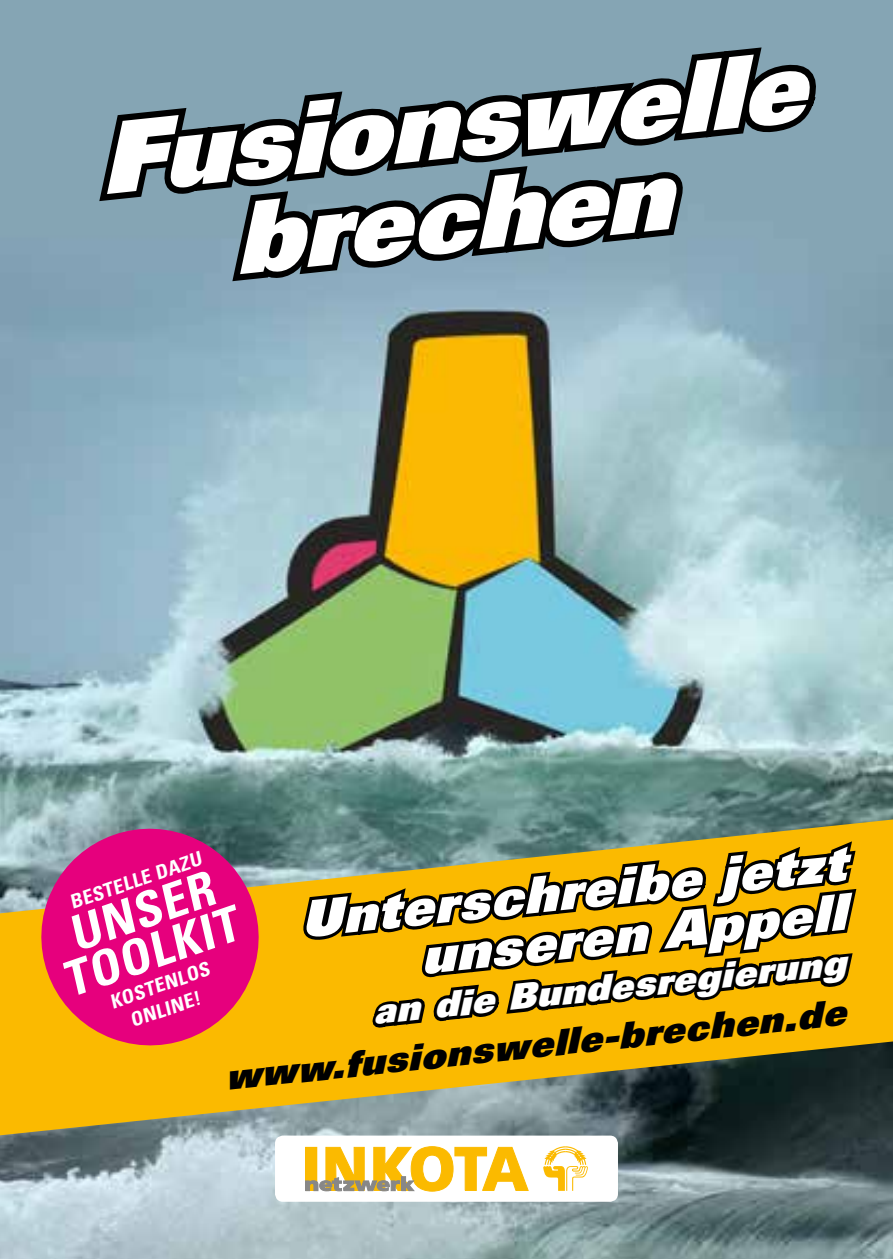
<style>
.page{position:relative;width:893px;height:1259px;background:#fff}
.page>*{position:absolute;margin:0;border:0;box-sizing:border-box;transform-origin:0 0}
.t1{font:italic 900 98.4px/93.6px "Univers";color:#fff;text-align:center;scale:1.04 1}
.t2{font:italic 900 50.1px/48.9px "Univers";color:#fff;text-align:right;scale:1.04 1}
.t3{font:700 condensed 48.3px/41.4px "Univers";color:#fff;text-align:center;scale:1.04 1}
.t4{font:italic 900 36px "Univers";color:#000;scale:1.04 1}
.t5{font:italic 900 35.1px "Univers";color:#fff;scale:1.04 1}
.t6{font:700 condensed 19.5px/24.3px "Univers";color:#fff;text-align:center;scale:1.04 1}
</style>
<div class="page">
<img style="left:0;top:0;width:893px;height:1259px">
<div style="left:275px;top:1135px;width:343px;height:66px;background:#fff;border-radius:8px"></div>
<svg style="left:543px;top:1146px;width:45px;height:44px"></svg>
<svg style="left:305px;top:1146px;width:224px;height:45px"></svg>
<svg style="left:92px;top:40px;width:735px;height:251px"></svg>
<svg style="left:0;top:816px;width:893px;height:323px"></svg>
<svg style="left:27px;top:815px;width:246px;height:244px;fill:#e6007d"></svg>
<svg style="left:297px;top:836px;width:563px;height:227px"></svg>
<h1 class="t1" style="left:93px;top:110px;width:682px;rotate:-6deg">Fusionswelle brechen</h1>
<p class="t2" style="left:297px;top:894px;width:528px;rotate:-6deg">Unterschreibe jetzt unseren Appell</p>
<p class="t6" style="left:66px;top:891px;width:134px;rotate:-19deg">BESTELLE DAZU</p>
<p class="t3" style="left:45px;top:922px;width:177px;rotate:-19deg">UNSER<br>TOOLKIT</p>
<p class="t5" style="left:371px;top:989px;width:458px;rotate:-6deg">an die Bundesregierung</p>
<p class="t6" style="left:107px;top:990px;width:102px;rotate:-19deg">KOSTENLOS<br>ONLINE!</p>
<p class="t4" style="left:222px;top:1053px;width:601px;rotate:-6deg">www.fusionswelle-brechen.de</p>
</div>
